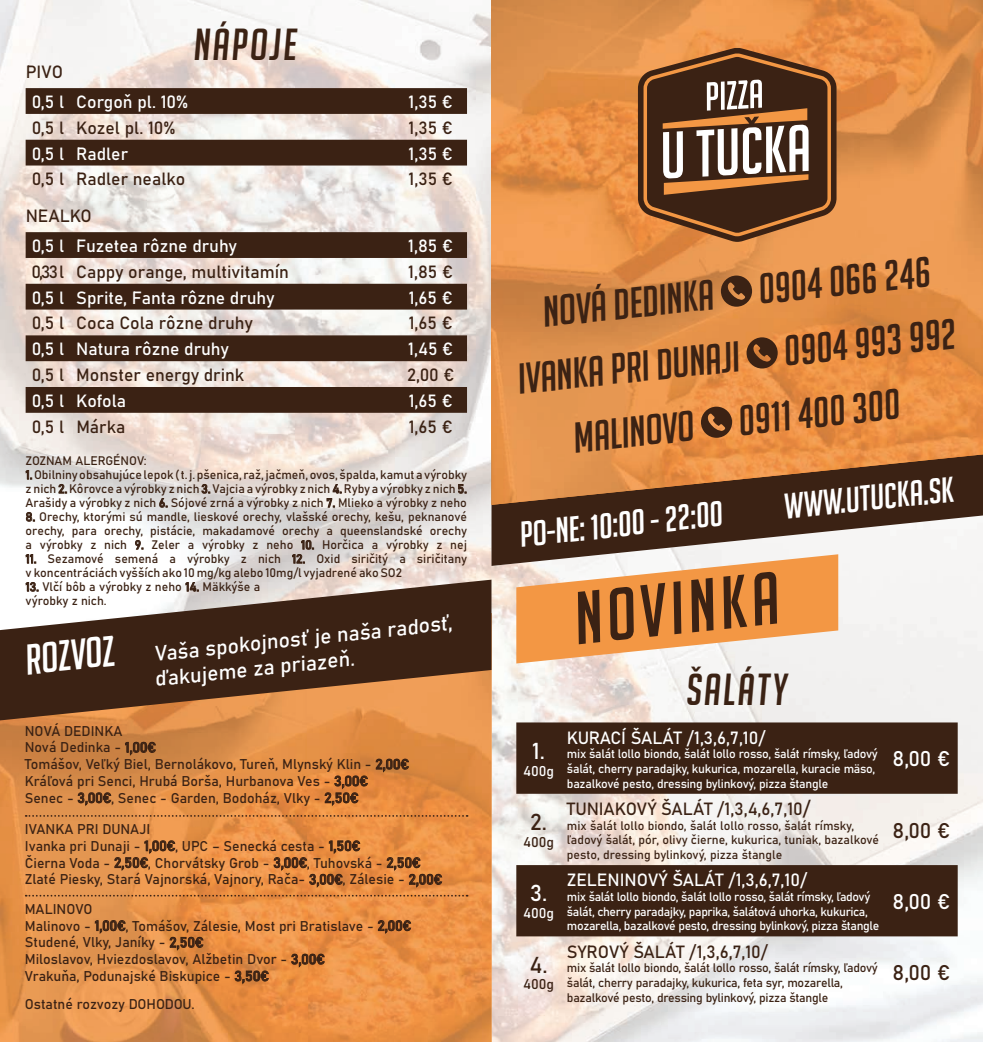
<style>
.page{position:relative;width:983px;height:1042px;background:#fff}
.page>*{position:absolute;margin:0;border:0;box-sizing:border-box;transform-origin:0 0}
.t1{font:72.62px "Big Noodle Titling";color:#3b2214}
.t2{font:43.75px "Big Noodle Titling";color:#3b2214}
.t3{font:42px "Big Noodle Titling";color:#3b2214}
.t4{font:35px "Big Noodle Titling";color:#fff}
.t5{font:22.75px "Bahnschrift";color:#fff}
.t6{font:22.75px "Bahnschrift";color:#3b2214}
.t7{font:21px/25.2px "Bahnschrift";color:#fff}
.t8{font:21px "Bahnschrift";color:#3b2214}
.t9{font:17.5px "Bahnschrift";color:#3b2214}
.t10{font:17.5px "Bahnschrift";color:#fff}
.t11{font:14px/16.8px "Bahnschrift";color:#3b2214}
.t12{font:14px "Bahnschrift";color:#fff}
.t13{font:12.25px/14px "Bahnschrift";color:#3b2214}
.t14{font:12.25px/14.7px "Bahnschrift";letter-spacing:-.03em;color:#fff}
.t15{font:12.25px/14.7px "Bahnschrift";letter-spacing:-.02em;color:#3b2214}
.s1{font-family:"Big Noodle Titling";font-size:42px}
.s2{font-size:19.25px}
</style>
<div class="page">
<img style="left:0;top:0;width:368px;height:579px">
<img style="left:368px;top:0;width:123px;height:579px">
<img style="left:614px;top:566px;width:368px;height:476px">
<img style="left:491px;top:566px;width:123px;height:476px">
<svg style="left:516px;top:722px;width:441px;height:214px;background:#77655a"></svg>
<svg style="left:516px;top:566px;width:322px;height:97px"></svg>
<svg style="left:491px;top:505px;width:491px;height:61px;fill:#3b2214"></svg>
<img style="left:491px;top:0;width:369px;height:505px">
<img style="left:859px;top:0;width:123px;height:467px">
<svg style="left:637px;top:48px;width:199px;height:194px;background:#7f573a"></svg>
<svg style="left:746px;top:337px;width:31px;height:31px"></svg>
<svg style="left:720px;top:275px;width:31px;height:32px"></svg>
<svg style="left:700px;top:407px;width:32px;height:31px"></svg>
<img style="left:0;top:722px;width:307px;height:320px">
<img style="left:307px;top:722px;width:184px;height:320px">
<svg style="left:125px;top:742px;width:31px;height:13px"></svg>
<svg style="left:375px;top:758px;width:34px;height:14px"></svg>
<svg style="left:78px;top:792px;width:33px;height:13px"></svg>
<svg style="left:324px;top:775px;width:44px;height:30px"></svg>
<svg style="left:114px;top:840px;width:61px;height:30px;background:#c68044"></svg>
<svg style="left:273px;top:840px;width:87px;height:47px;background:#d2813e"></svg>
<svg style="left:386px;top:857px;width:56px;height:30px;background:#c27739"></svg>
<svg style="left:95px;top:920px;width:31px;height:13px"></svg>
<svg style="left:378px;top:920px;width:33px;height:13px"></svg>
<svg style="left:169px;top:937px;width:34px;height:13px"></svg>
<svg style="left:291px;top:953px;width:33px;height:14px"></svg>
<svg style="left:235px;top:970px;width:34px;height:14px"></svg>
<svg style="left:26px;top:815px;width:441px;height:2px"></svg>
<svg style="left:26px;top:895px;width:441px;height:1px"></svg>
<svg style="left:26px;top:88px;width:441px;height:77px;background:#776358"></svg>
<svg style="left:26px;top:232px;width:441px;height:181px;background:#87756a"></svg>
<svg style="left:0;top:579px;width:491px;height:143px;background:#7c5d46"></svg>
<svg style="left:26px;top:470px;width:6px;height:10px"></svg>
<svg style="left:58px;top:484px;width:9px;height:10px"></svg>
<svg style="left:201px;top:484px;width:9px;height:10px"></svg>
<svg style="left:458px;top:484px;width:8px;height:10px"></svg>
<svg style="left:159px;top:498px;width:8px;height:10px"></svg>
<svg style="left:326px;top:484px;width:15px;height:24px"></svg>
<svg style="left:26px;top:512px;width:9px;height:10px"></svg>
<svg style="left:135px;top:540px;width:8px;height:10px"></svg>
<svg style="left:26px;top:554px;width:10px;height:10px"></svg>
<svg style="left:292px;top:539px;width:21px;height:25px"></svg>
<svg style="left:26px;top:582px;width:12px;height:10px"></svg>
<svg style="left:185px;top:582px;width:13px;height:10px"></svg>
<h3 class="t9" style="left:26px;top:58px;width:39px">PIVO</h3>
<h2 class="t2" style="left:193px;top:21px;width:108px">NÁPOJE</h2>
<h3 class="t10" style="left:32px;top:88px;width:158px">0,5 l Corgoň pl. 10%</h3>
<h3 class="t10" style="left:408px;top:88px;width:46px">1,35 €</h3>
<h3 class="t9" style="left:32px;top:114px;width:145px">0,5 l Kozel pl. 10%</h3>
<h3 class="t9" style="left:408px;top:114px;width:46px">1,35 €</h3>
<h3 class="t10" style="left:32px;top:140px;width:98px">0,5 l Radler</h3>
<h3 class="t10" style="left:408px;top:140px;width:46px">1,35 €</h3>
<h3 class="t9" style="left:32px;top:166px;width:155px">0,5 l Radler nealko</h3>
<h3 class="t9" style="left:408px;top:166px;width:46px">1,35 €</h3>
<h3 class="t9" style="left:26px;top:202px;width:68px">NEALKO</h3>
<h3 class="t10" style="left:32px;top:233px;width:207px">0,5 l Fuzetea rôzne druhy</h3>
<h3 class="t10" style="left:408px;top:233px;width:46px">1,85 €</h3>
<h3 class="t9" style="left:32px;top:258px;width:259px">0,33 l Cappy orange, multivitamín</h3>
<h3 class="t9" style="left:408px;top:258px;width:46px">1,85 €</h3>
<h3 class="t10" style="left:32px;top:284px;width:244px">0,5 l Sprite, Fanta rôzne druhy</h3>
<h3 class="t10" style="left:408px;top:284px;width:46px">1,65 €</h3>
<h3 class="t9" style="left:32px;top:310px;width:222px">0,5 l Coca Cola rôzne druhy</h3>
<h3 class="t9" style="left:408px;top:310px;width:46px">1,65 €</h3>
<h3 class="t10" style="left:32px;top:336px;width:198px">0,5 l Natura rôzne druhy</h3>
<h3 class="t10" style="left:408px;top:336px;width:47px">1,45 €</h3>
<h3 class="t9" style="left:32px;top:361px;width:214px">0,5 l Monster energy drink</h3>
<h3 class="t9" style="left:407px;top:361px;width:49px">2,00 €</h3>
<h3 class="t10" style="left:32px;top:387px;width:96px">0,5 l Kofola</h3>
<h3 class="t10" style="left:408px;top:387px;width:46px">1,65 €</h3>
<h3 class="t9" style="left:32px;top:413px;width:95px">0,5 l Márka</h3>
<h3 class="t9" style="left:408px;top:413px;width:46px">1,65 €</h3>
<p class="t13" style="left:26px;top:453px;width:443px">ZOZNAM ALERGÉNOV:<br>1.Obilniny obsahujúce lepok ( t. j. pšenica, raž, jačmeň, ovos, špalda, kamut a výrobky z nich 2. Kôrovce a výrobky z nich 3. Vajcia a výrobky z nich 4. Ryby a výrobky z nich 5.<br>Arašidy a výrobky z nich 6. Sójové zrná a výrobky z nich 7. Mlieko a výrobky z neho</p>
<p class="t13" style="left:26px;top:509px;width:443px;text-align:justify">8. Orechy, ktorými sú mandle, lieskové orechy, vlašské orechy, kešu, peknanové orechy, para orechy, pistácie, makadamové orechy a queenslandské orechy a výrobky z nich 9. Zeler a výrobky z neho 10. Horčica a výrobky z nej</p>
<p class="t13" style="left:26px;top:551px;width:443px">11. Sezamové semená a výrobky z nich 12. Oxid siričitý a siričitany v koncentráciách vyšších ako 10 mg/kg alebo 10mg/l vyjadrené ako SO2</p>
<p class="t13" style="left:26px;top:579px;width:236px">13. Vlčí bôb a výrobky z neho 14. Mäkkýše a výrobky z nich.</p>
<h3 class="t7" style="left:151px;top:640px;width:303px;text-indent:-127px;rotate:-6deg"><span class="s1">ROZVOZ</span> Vaša spokojnosť je naša radosť, ďakujeme za priazeň.</h3>
<p class="t11" style="left:25px;top:721px;width:386px">NOVÁ DEDINKA<br>Nová Dedinka - 1,00€<br>Tomášov, Veľký Biel, Bernolákovo, Tureň, Mlynský Klin - 2,00€ Kráľová pri Senci, Hrubá Borša, Hurbanova Ves - 3,00€ Senec - 3,00€, Senec - Garden, Bodoház, Vlky - 2,50€</p>
<p class="t11" style="left:25px;top:819px;width:419px">IVANKA PRI DUNAJI<br>Ivanka pri Dunaji - 1,00€, UPC – Senecká cesta - 1,50€<br>Čierna Voda - 2,50€, Chorvátsky Grob - 3,00€, Tuhovská - 2,50€ Zlaté Piesky, Stará Vajnorská, Vajnory, Rača- 3,00€, Zálesie - 2,00€</p>
<p class="t11" style="left:25px;top:899px;width:388px">MALINOVO<br>Malinovo - 1,00€, Tomášov, Zálesie, Most pri Bratislave - 2,00€ Studené, Vlky, Janíky - 2,50€<br>Miloslavov, Hviezdoslavov, Alžbetin Dvor - 3,00€<br>Vrakuňa, Podunajské Biskupice - 3,50€</p>
<p class="t11" style="left:25px;top:994px;width:171px">Ostatné rozvozy DOHODOU.</p>
<h3 class="t3" style="left:539px;top:290px;width:391px;rotate:-6deg">NOVÁ DEDINKA 0904 066 246</h3>
<h3 class="t3" style="left:514px;top:357px;width:442px;rotate:-6deg">IVANKA PRI DUNAJI 0904 993 992</h3>
<h3 class="t3" style="left:570px;top:415px;width:329px;rotate:-6deg">MALINOVO 0911 400 300</h3>
<h3 class="t4" style="left:517px;top:516px;width:205px;rotate:-6deg">PO-NE: 10:00 - 22:00</h3>
<h3 class="t4" style="left:781px;top:488px;width:172px;rotate:-6deg">WWW.UTUCKA.SK</h3>
<h1 class="t1" style="left:568px;top:580px;width:207px;rotate:-6deg">NOVINKA</h1>
<h3 class="t5" style="left:532px;top:733px;width:14px">1.</h3>
<p class="t12" style="left:523px;top:760px;width:32px">400g</p>
<h3 class="t6" style="left:530px;top:805px;width:18px">2.</h3>
<p class="t11" style="left:523px;top:832px;width:32px">400g</p>
<h3 class="t5" style="left:530px;top:876px;width:19px">3.</h3>
<p class="t12" style="left:523px;top:902px;width:32px">400g</p>
<h3 class="t6" style="left:529px;top:947px;width:20px">4.</h3>
<p class="t11" style="left:523px;top:975px;width:32px">400g</p>
<h2 class="t2" style="left:685px;top:666px;width:107px">ŠALÁTY</h2>
<h3 class="t10" style="left:567px;top:724px;width:199px">KURACÍ ŠALÁT /1,3,6,7,10/</h3>
<p class="t14" style="left:567px;top:746px;width:312px">mix šalát lollo biondo, šalát lollo rosso, šalát rímsky, ľadový šalát, cherry paradajky, kukurica, mozarella, kuracie mäso, bazalkové pesto, dressing bylinkový, pizza štangle</p>
<h3 class="t7" style="left:892px;top:745px;width:59px">8,00 €</h3>
<h3 class="t9" style="left:567px;top:795px;width:244px">TUNIAKOVÝ ŠALÁT /1,3,4,6,7,10<span class="s2">/</span></h3>
<p class="t13" style="left:567px;top:817px;width:314px;line-height:14.7px">mix šalát lollo biondo, šalát lollo rosso, šalát rímsky, ľadový šalát, pór, olivy čierne, kukurica, tuniak, bazalkové pesto, dressing bylinkový, pizza štangle</p>
<h3 class="t8" style="left:892px;top:814px;width:59px">8,00 €</h3>
<h3 class="t10" style="left:567px;top:867px;width:241px">ZELENINOVÝ ŠALÁT /1,3,6,7,10/</h3>
<p class="t14" style="left:567px;top:888px;width:314px">mix šalát lollo biondo, šalát lollo rosso, šalát rímsky, ľadový šalát, cherry paradajky, paprika, šalátová uhorka, kukurica, mozarella, bazalkové pesto, dressing bylinkový, pizza štangle</p>
<h3 class="t7" style="left:892px;top:887px;width:59px">8,00 €</h3>
<h3 class="t9" style="left:567px;top:938px;width:202px">SYROVÝ ŠALÁT /1,3,6,7,10/</h3>
<p class="t15" style="left:567px;top:960px;width:312px">mix šalát lollo biondo, šalát lollo rosso, šalát rímsky, ľadový šalát, cherry paradajky, kukurica, feta syr, mozarella, bazalkové pesto, dressing bylinkový, pizza štangle</p>
<h3 class="t8" style="left:892px;top:957px;width:59px">8,00 €</h3>
</div>
